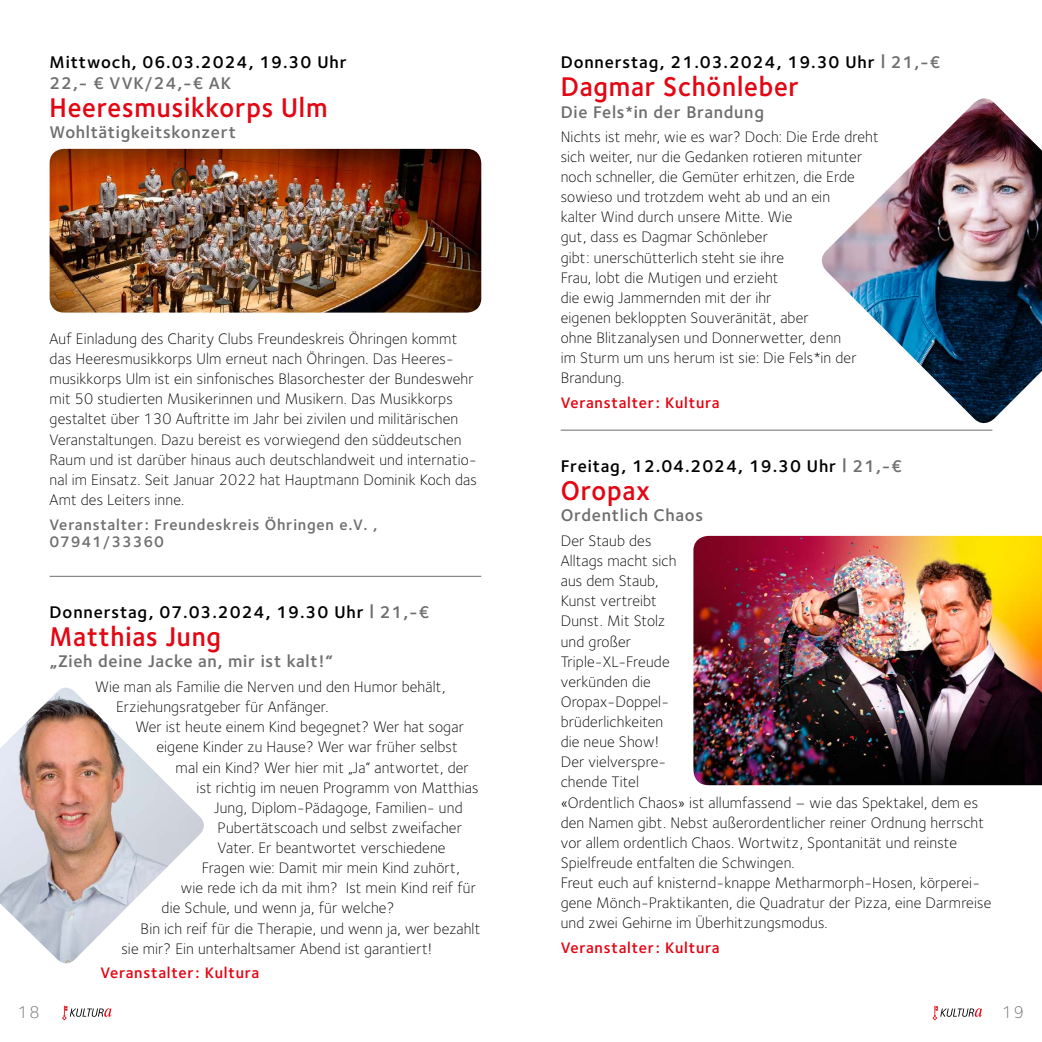
<style>
.page{position:relative;width:1042px;height:1042px;background:#fff}
.page>*{position:absolute;margin:0;border:0;box-sizing:border-box;transform-origin:0 0}
.t1{font:600 28px "Foundry Sterling";letter-spacing:.03em;color:#e30613;scale:.94 1}
.t2{font:600 17.5px "Foundry Sterling";letter-spacing:.05em;color:#000}
.t3{font:600 17.5px "Foundry Sterling";letter-spacing:.04em;color:#706f6f}
.t4{font:300 17.5px "Foundry Sterling";color:#706f6f}
.t5{font:300 15.75px/20.1px "Foundry Sterling";letter-spacing:.01em;color:#000}
.t6{font:600 15.75px "Foundry Sterling";letter-spacing:.05em;color:#e30613}
.t7{font:600 15.75px/17.5px "Foundry Sterling";letter-spacing:.05em;color:#706f6f}
.s1{color:#706f6f}
</style>
<div class="page">
<svg style="left:62px;top:1005px;width:50px;height:16px"></svg>
<svg style="left:932px;top:1005px;width:51px;height:16px"></svg>
<hr style="left:50px;top:576px;width:431px;height:1px;background:#706f6f">
<img style="left:693px;top:536px;width:349px;height:249px">
<hr style="left:561px;top:430px;width:431px;height:1px;background:#706f6f">
<img style="left:50px;top:149px;width:431px;height:164px">
<img style="left:821px;top:98px;width:221px;height:326px">
<img style="left:0;top:687px;width:204px;height:277px">
<p class="t2" style="left:50px;top:51px;width:299px">Mittwoch, 06.03.2024, 19.30 Uhr</p>
<p class="t3" style="left:50px;top:72px;width:183px">22,- € VVK/24,-€ AK</p>
<h1 class="t1" style="left:50px;top:91px;width:297px">Heeresmusikkorps Ulm</h1>
<p class="t3" style="left:50px;top:121px;width:188px">Wohltätigkeitskonzert</p>
<p class="t5" style="left:50px;top:329px;width:429px">Auf Einladung des Charity Clubs Freundeskreis Öhringen kommt das Heeresmusikkorps Ulm erneut nach Öhringen. Das Heeres&shy;musikkorps Ulm ist ein sinfonisches Blasorchester der Bundeswehr mit 50 studierten Musikerinnen und Musikern. Das Musikkorps gestaltet über 130 Auftritte im Jahr bei zivilen und militärischen Veranstaltungen. Dazu bereist es vorwiegend den süddeutschen Raum und ist darüber hinaus auch deutschlandweit und internatio&shy;nal im Einsatz. Seit Januar 2022 hat Hauptmann Dominik Koch das Amt des Leiters inne.</p>
<p class="t7" style="left:50px;top:516px;width:329px">Veranstalter: Freundeskreis Öhringen e.V. ,<br>07941/33360</p>
<p class="t2" style="left:50px;top:602px;width:381px">Donnerstag, 07.03.2024, 19.30 Uhr <span class="s1">| 21,-€</span></p>
<h1 class="t1" style="left:50px;top:620px;width:184px">Matthias Jung</h1>
<p class="t3" style="left:50px;top:651px;width:285px">„Zieh deine Jacke an, mir ist kalt!“</p>
<p class="t5" style="left:116px;top:676px;width:331px;text-indent:-21px">Wie man als Familie die Nerven und den Humor behält,<br>Erziehungsratgeber für Anfänger.</p>
<p class="t5" style="left:135px;top:717px;width:330px">Wer ist heute einem Kind begegnet? Wer hat sogar</p>
<p class="t5" style="left:156px;top:737px;width:303px">eigene Kinder zu Hause? Wer war früher selbst</p>
<p class="t5" style="left:176px;top:757px;width:295px">mal ein Kind? Wer hier mit „Ja“ antwortet, der</p>
<p class="t5" style="left:197px;top:777px;width:283px">ist richtig im neuen Programm von Matthias</p>
<p class="t5" style="left:214px;top:797px;width:250px">Jung, Diplom-Pädagoge, Familien- und</p>
<p class="t5" style="left:218px;top:817px;width:246px">Pubertätscoach und selbst zweifacher</p>
<p class="t5" style="left:218px;top:837px;width:229px">Vater. Er beantwortet verschiedene</p>
<p class="t5" style="left:202px;top:858px;width:260px">Fragen wie: Damit mir mein Kind zuhört,</p>
<p class="t5" style="left:181px;top:878px;width:296px">wie rede ich da mit ihm? Ist mein Kind reif für</p>
<p class="t5" style="left:162px;top:898px;width:234px">die Schule, und wenn ja, für welche?</p>
<p class="t5" style="left:141px;top:918px;width:341px">Bin ich reif für die Therapie, und wenn ja, wer bezahlt</p>
<p class="t5" style="left:121px;top:938px;width:312px">sie mir? Ein unterhaltsamer Abend ist garantiert!</p>
<p class="t6" style="left:100px;top:963px;width:160px">Veranstalter: Kultura</p>
<p class="t2" style="left:561px;top:51px;width:381px">Donnerstag, 21.03.2024, 19.30 Uhr <span class="s1">| 21,-€</span></p>
<h1 class="t1" style="left:561px;top:70px;width:255px">Dagmar Schönleber</h1>
<p class="t3" style="left:561px;top:102px;width:205px">Die Fels*in der Brandung</p>
<p class="t5" style="left:561px;top:126px;width:319px">Nichts ist mehr, wie es war? Doch: Die Erde dreht sich weiter, nur die Gedanken rotieren mitunter noch schneller, die Gemüter erhitzen, die Erde sowieso und trotzdem weht ab und an ein<br>kalter Wind durch unsere Mitte. Wie<br>gut, dass es Dagmar Schönleber<br>gibt: unerschütterlich steht sie ihre<br>Frau, lobt die Mutigen und erzieht<br>die ewig Jammernden mit der ihr<br>eigenen bekloppten Souveränität, aber<br>ohne Blitzanalysen und Donnerwetter, denn<br>im Sturm um uns herum ist sie: Die Fels*in der Brandung.</p>
<p class="t6" style="left:561px;top:393px;width:160px">Veranstalter: Kultura</p>
<p class="t2" style="left:561px;top:455px;width:343px">Freitag, 12.04.2024, 19.30 Uhr <span class="s1">| 21,-€</span></p>
<h1 class="t1" style="left:561px;top:474px;width:97px">Oropax</h1>
<p class="t3" style="left:561px;top:504px;width:144px">Ordentlich Chaos</p>
<p class="t5" style="left:561px;top:530px;width:432px">Der Staub des<br>Alltags macht sich<br>aus dem Staub,<br>Kunst vertreibt<br>Dunst. Mit Stolz<br>und großer<br>Triple-XL-Freude<br>verkünden die<br>Oropax-Doppel-<br>brüderlichkeiten<br>die neue Show!<br>Der vielverspre-<br>chende Titel<br>«Ordentlich Chaos» ist allumfassend – wie das Spektakel, dem es den Namen gibt. Nebst außerordentlicher reiner Ordnung herrscht vor allem ordentlich Chaos. Wortwitz, Spontanität und reinste<br>Spielfreude entfalten die Schwingen.<br>Freut euch auf knisternd-knappe Metharmorph-Hosen, körperei&shy;gene Mönch-Praktikanten, die Quadratur der Pizza, eine Darmreise und zwei Gehirne im Überhitzungsmodus.</p>
<p class="t6" style="left:561px;top:938px;width:160px">Veranstalter: Kultura</p>
<p class="t4" style="left:18px;top:1002px;width:23px">18</p>
<p class="t4" style="left:1002px;top:1002px;width:23px">19</p>
</div>
